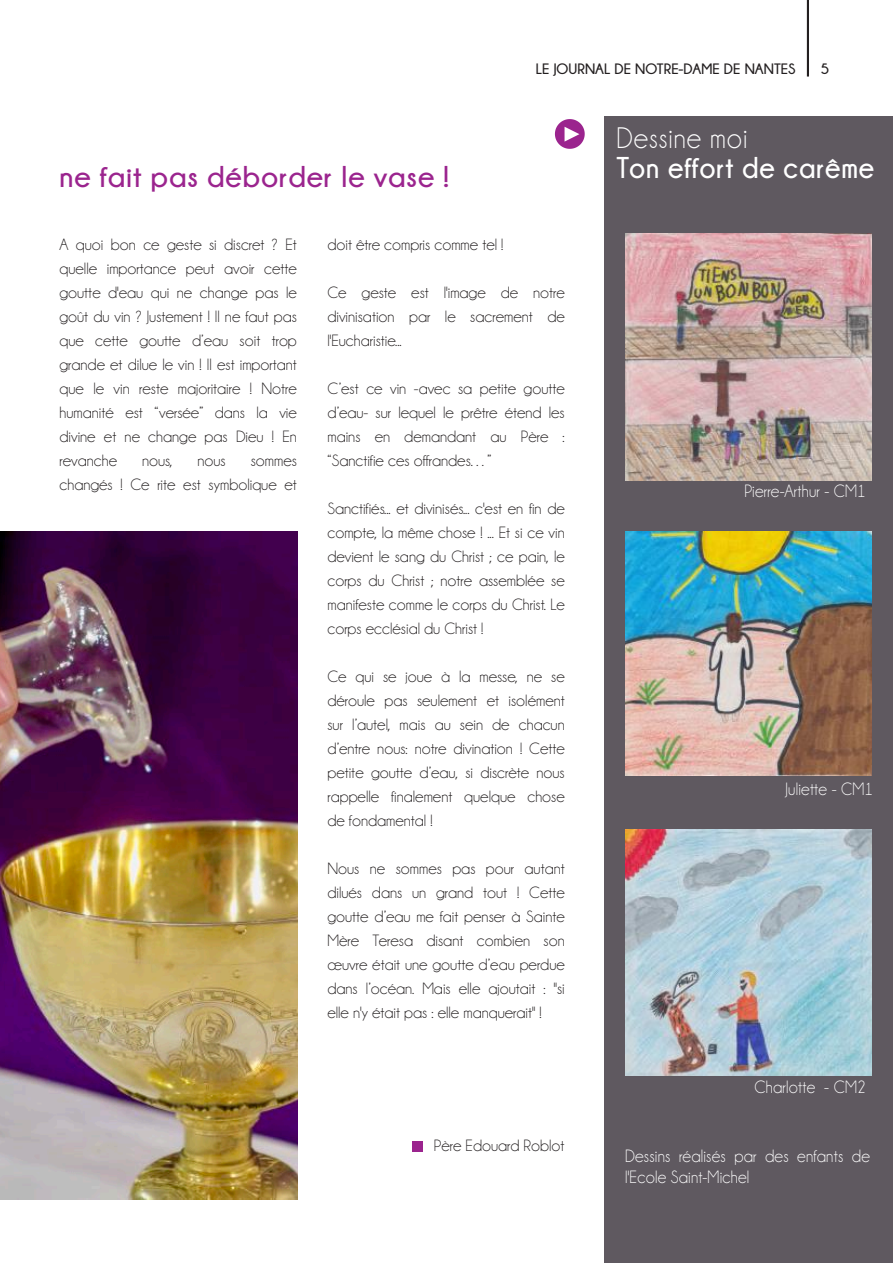
<style>
.page{position:relative;width:893px;height:1263px;background:#fff}
.page>*{position:absolute;margin:0;border:0;box-sizing:border-box;transform-origin:0 0}
.t1{font:700 30px "Champagne&Limousines";letter-spacing:.03em;color:#9b248e}
.t2{font:700 30px "Champagne&Limousines";letter-spacing:.03em;color:#fff;scale:.94 1}
.t3{font:30px "Champagne&Limousines";letter-spacing:.03em;color:#fff;scale:.94 1}
.t4{font:18px/21px "Champagne&Limousines";letter-spacing:.01em;color:#fff;scale:.94 1}
.t5{font:16.5px/24px "Champagne&Limousines";color:#231f20;text-align:justify}
.t6{font:700 15px "Champagne&Limousines";color:#231f20}
</style>
<div class="page">
<hr style="left:807px;top:0;width:2px;height:77px;background:#231f20">
<svg style="left:555px;top:119px;width:30px;height:30px"></svg>
<div style="left:604px;top:116px;width:289px;height:1147px;background:#5f5960"></div>
<img style="left:625px;top:234px;width:247px;height:246px">
<img style="left:625px;top:531px;width:247px;height:245px">
<img style="left:625px;top:829px;width:247px;height:247px">
<div style="left:412px;top:1141px;width:11px;height:10px;background:#9b248e"></div>
<img style="left:0;top:531px;width:298px;height:668px">
<h1 class="t1" style="left:60px;top:160px;width:391px">ne fait pas déborder le vase !</h1>
<p class="t6" style="left:536px;top:61px;width:261px">LE JOURNAL DE NOTRE-DAME DE NANTES</p>
<p class="t6" style="left:821px;top:61px;width:10px">5</p>
<h1 class="t3" style="left:617px;top:123px;width:141px">Dessine moi</h1>
<h1 class="t2" style="left:617px;top:151px;width:276px">Ton effort de carême</h1>
<p class="t5" style="left:60px;top:232px;width:239px">A quoi bon ce geste si discret ? Et quelle importance peut avoir cette goutte d'eau qui ne change pas le goût du vin ? Justement ! Il ne faut pas que cette goutte d’eau soit trop grande et dilue le vin ! Il est important que le vin reste majoritaire ! Notre humanité est “versée” dans la vie divine et ne change pas Dieu ! En revanche</p>
<p class="t5" style="left:60px;top:448px;width:239px;text-align:right">sommes<br>changés ! Ce rite est symbolique et</p>
<p class="t5" style="left:142px;top:448px;width:32px">nous,</p>
<p class="t5" style="left:197px;top:448px;width:30px">nous</p>
<p class="t5" style="left:327px;top:232px;width:177px">doit être compris comme tel !</p>
<p class="t5" style="left:327px;top:280px;width:239px">Ce geste est l'image de notre divinisation par le sacrement de l'Eucharistie...</p>
<p class="t5" style="left:327px;top:376px;width:239px">C’est ce vin -avec sa petite goutte d’eau- sur lequel le prêtre étend les mains en demandant au Père : “Sanctifie ces offrandes…”</p>
<p class="t5" style="left:327px;top:496px;width:239px">Sanctifiés... et divinisés... c'est en fin de compte, la même chose ! ... Et si ce vin devient le sang du Christ ; ce pain, le corps du Christ ; notre assemblée se manifeste comme le corps du Christ. Le corps ecclésial du Christ !</p>
<p class="t5" style="left:327px;top:664px;width:239px">Ce qui se joue à la messe, ne se déroule pas seulement et isolément sur l’autel, mais au sein de chacun d’entre nous: notre divination ! Cette petite goutte d’eau, si discrète nous rappelle finalement quelque chose de fondamental !</p>
<p class="t5" style="left:327px;top:856px;width:239px">Nous ne sommes pas pour autant dilués dans un grand tout ! Cette goutte d’eau me fait penser à Sainte Mère Teresa disant combien son œuvre était une goutte d’eau perdue dans l’océan. Mais elle ajoutait : "si elle n'y était pas : elle manquerait" !</p>
<p class="t5" style="left:434px;top:1133px;width:132px">Père Edouard Roblot</p>
<p class="t4" style="left:744px;top:481px;width:131px">Pierre-Arthur - CM1</p>
<p class="t4" style="left:786px;top:778px;width:95px">Juliette - CM1</p>
<p class="t4" style="left:754px;top:1076px;width:120px">Charlotte - CM2</p>
<p class="t4" style="left:625px;top:1145px;width:262px">Dessins réalisés par des enfants de l'Ecole Saint-Michel</p>
</div>
